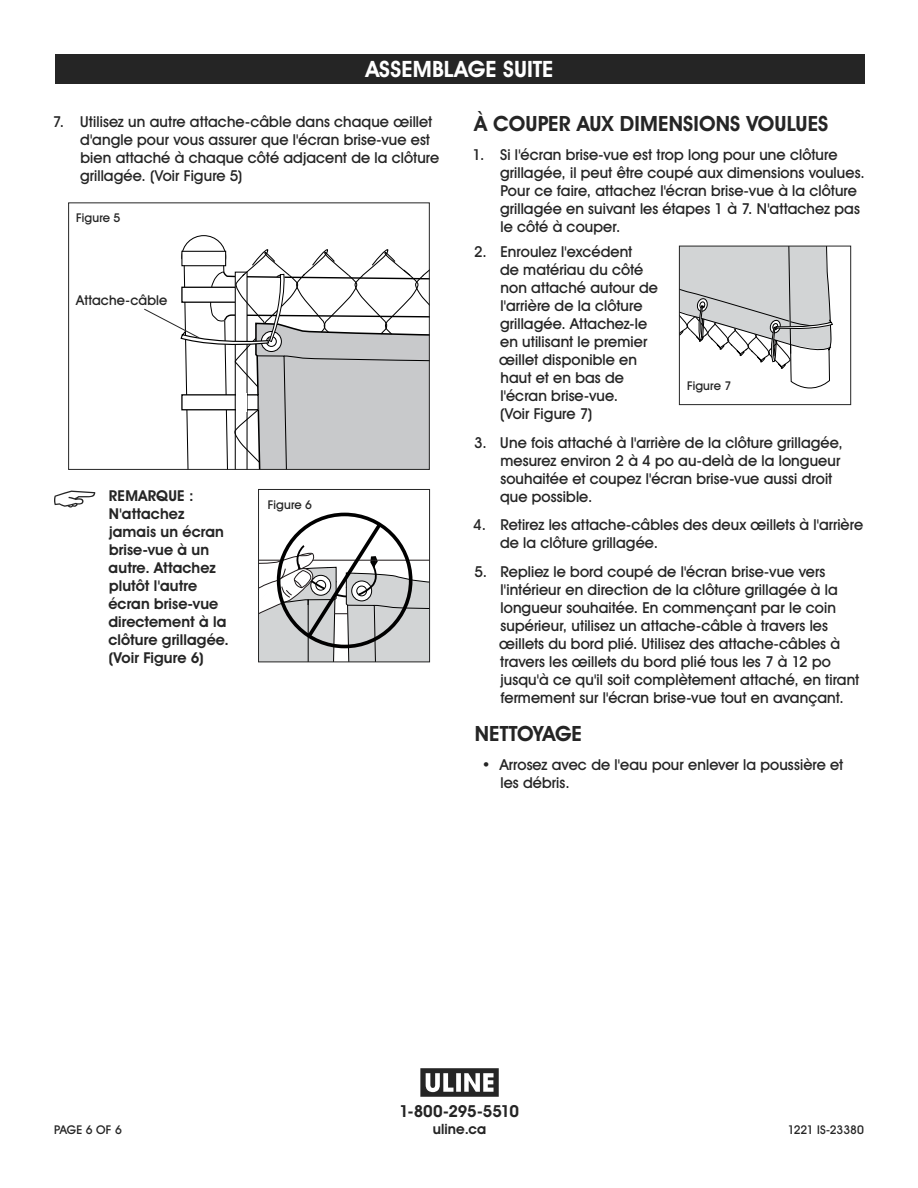
<style>
.page{position:relative;width:918px;height:1188px;background:#fff}
.page>*{position:absolute;margin:0;border:0;box-sizing:border-box;transform-origin:0 0}
.t1{font:700 22.5px "Uline Two Knine";letter-spacing:.005em;color:#fff}
.t2{font:700 21px "Uline Two Knine";letter-spacing:.005em;color:#252525}
.t3{font:700 16.5px "Uline Two Knine";letter-spacing:-.015em;color:#252525}
.t4{font:15px/18px "Uline Two Knine";letter-spacing:.005em;color:#252525}
.t5{font:700 15px/18px "Uline Two Knine";letter-spacing:.005em;color:#252525}
.t6{font:700 14.25px "Uline Two Knine";letter-spacing:.01em;color:#252525}
.t7{font:13.5px "Uline Two Knine";letter-spacing:.01em;color:#252525}
.t8{font:12px "Uline Two Knine";color:#252525}
</style>
<div class="page">
<svg style="left:54px;top:491px;width:41px;height:17px"></svg>
<div style="left:55px;top:54px;width:810px;height:30px;background:#252525"></div>
<svg style="left:260px;top:520px;width:168px;height:140px"></svg>
<div style="left:258px;top:489px;width:172px;height:173px;border:1px solid #252525"></div>
<svg style="left:681px;top:248px;width:152px;height:141px"></svg>
<div style="left:679px;top:246px;width:172px;height:159px;border:1px solid #252525"></div>
<div style="left:68px;top:202px;width:362px;height:268px;border:1px solid #252525"></div>
<svg style="left:144px;top:234px;width:285px;height:235px"></svg>
<svg style="left:420px;top:1068px;width:79px;height:29px"></svg>
<h1 class="t1" style="left:366px;top:56px;width:189px">ASSEMBLAGE SUITE</h1>
<p class="t4" style="left:80px;top:112px;width:361px;text-indent:-27px">7. Utilisez un autre attache-câble dans chaque œillet d'angle pour vous assurer que l'écran brise-vue est bien attaché à chaque côté adjacent de la clôture grillagée. (Voir Figure 5)</p>
<p class="t8" style="left:76px;top:210px;width:46px">Figure 5</p>
<p class="t7" style="left:76px;top:292px;width:93px">Attache-câble</p>
<p class="t5" style="left:108px;top:487px;width:122px">REMARQUE :<br>N'attachez jamais un écran brise-vue à un autre. Attachez plutôt l'autre écran brise-vue directement à la clôture grillagée. (Voir Figure 6)</p>
<p class="t8" style="left:268px;top:498px;width:46px">Figure 6</p>
<h2 class="t2" style="left:475px;top:111px;width:355px">À COUPER AUX DIMENSIONS VOULUES</h2>
<p class="t4" style="left:500px;top:146px;width:366px;text-indent:-27px">1. Si l'écran brise-vue est trop long pour une clôture grillagée, il peut être coupé aux dimensions voulues.<br>Pour ce faire, attachez l'écran brise-vue à la clôture grillagée en suivant les étapes 1 à 7. N'attachez pas le côté à couper.</p>
<p class="t4" style="left:499px;top:242px;width:160px;text-indent:-25px">2. Enroulez l'excédent<br>de matériau du côté non attaché autour de l'arrière de la clôture grillagée. Attachez-le en utilisant le premier œillet disponible en haut et en bas de l'écran brise-vue.<br>(Voir Figure 7)</p>
<p class="t4" style="left:500px;top:433px;width:344px;text-indent:-26px">3. Une fois attaché à l'arrière de la clôture grillagée, mesurez environ 2 à 4 po au-delà de la longueur souhaitée et coupez l'écran brise-vue aussi droit que possible.</p>
<p class="t4" style="left:500px;top:516px;width:365px;text-indent:-27px">4. Retirez les attache-câbles des deux œillets à l'arrière de la clôture grillagée.</p>
<p class="t4" style="left:499px;top:563px;width:362px;text-indent:-25px">5. Repliez le bord coupé de l'écran brise-vue vers l'intérieur en direction de la clôture grillagée à la longueur souhaitée. En commençant par le coin supérieur, utilisez un attache-câble à travers les œillets du bord plié. Utilisez des attache-câbles à travers les œillets du bord plié tous les 7 à 12 po jusqu'à ce qu'il soit complètement attaché, en tirant fermement sur l'écran brise-vue tout en avançant.</p>
<h2 class="t2" style="left:475px;top:721px;width:109px">NETTOYAGE</h2>
<p class="t4" style="left:501px;top:755px;width:344px;text-indent:-19px">• Arrosez avec de l'eau pour enlever la poussière et les débris.</p>
<p class="t8" style="left:687px;top:379px;width:46px">Figure 7</p>
<p class="t3" style="left:399px;top:1101px;width:121px">1-800-295-5510</p>
<p class="t6" style="left:433px;top:1120px;width:55px">uline.ca</p>
<p class="t8" style="left:54px;top:1122px;width:69px">PAGE 6 OF 6</p>
<p class="t8" style="left:788px;top:1122px;width:78px">1221 IS-23380</p>
</div>
